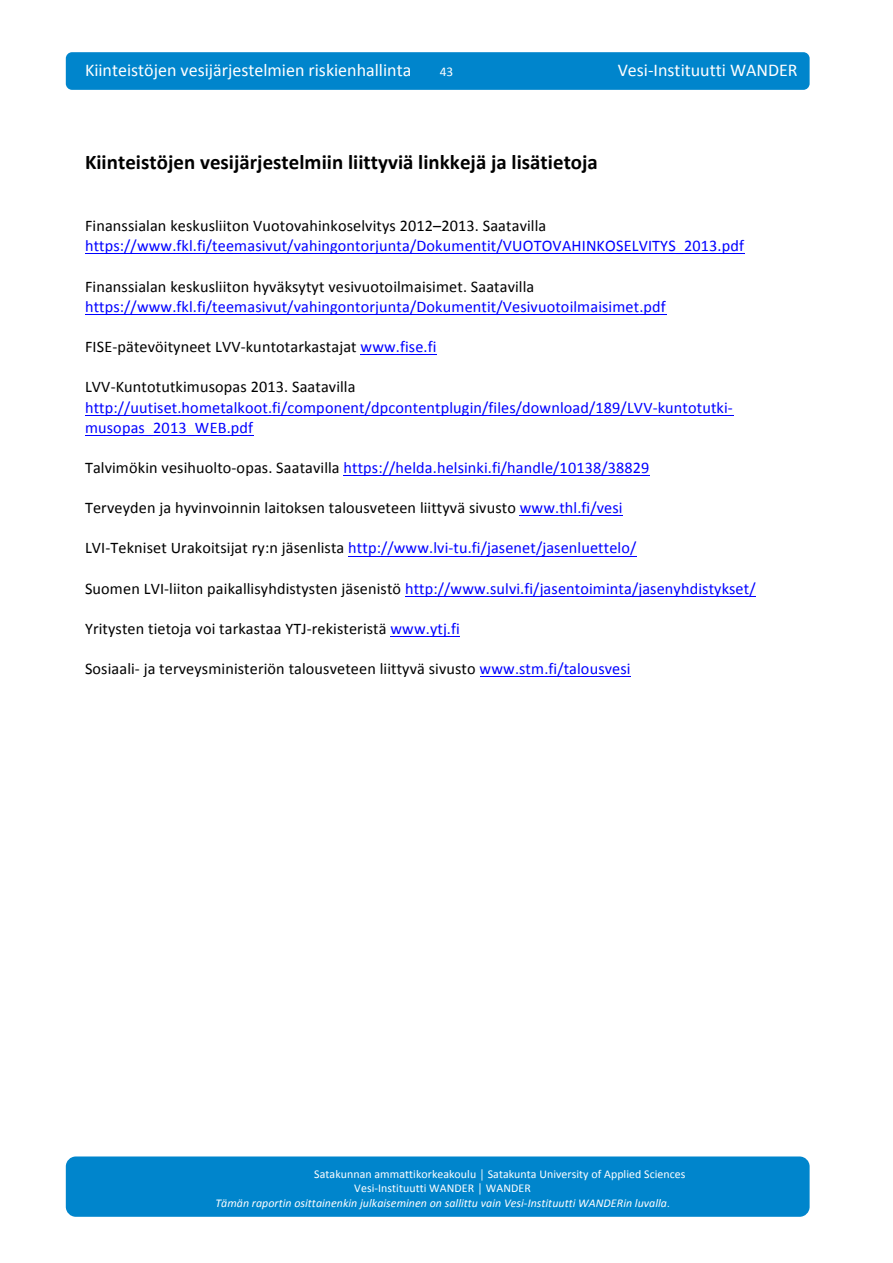
<style>
.page{position:relative;width:893px;height:1263px;background:#fff}
.page>*{position:absolute;margin:0;border:0;box-sizing:border-box;transform-origin:0 0}
.t1{font:700 20.85px "Calibri";color:#000}
.t2{font:18px "Calibri";color:#fff}
.t3{font:16.2px/20.1px "Calibri";letter-spacing:.01em;color:#00f}
.t4{font:16.2px "Calibri";letter-spacing:.01em;color:#000}
.t5{font:13.35px "Calibri";color:#fff}
.t6{font:11.85px "Calibri";letter-spacing:.005em;color:#fff}
.t7{font:italic 11.85px "Calibri";letter-spacing:.005em;color:#fff}
.s1{color:#00f}
.s2{color:#000}
.s3{font-style:normal;font-size:10.5px}
</style>
<div class="page">
<div style="left:66px;top:52px;width:743px;height:38px;background:#0085cc;border-radius:6px"></div>
<div style="left:66px;top:1156px;width:743px;height:61px;background:#0085cc;border-radius:10px"></div>
<hr style="left:85px;top:254px;width:659px;height:1px;background:#00f">
<hr style="left:85px;top:314px;width:581px;height:1px;background:#00f">
<hr style="left:360px;top:355px;width:76px;height:1px;background:#00f">
<hr style="left:85px;top:415px;width:648px;height:1px;background:#00f">
<hr style="left:85px;top:435px;width:168px;height:1px;background:#00f">
<hr style="left:343px;top:475px;width:306px;height:1px;background:#00f">
<hr style="left:519px;top:516px;width:103px;height:1px;background:#00f">
<hr style="left:348px;top:556px;width:288px;height:1px;background:#00f">
<hr style="left:405px;top:596px;width:350px;height:1px;background:#00f">
<hr style="left:390px;top:636px;width:70px;height:1px;background:#00f">
<hr style="left:480px;top:677px;width:150px;height:1px;background:#00f">
<p class="t2" style="left:85px;top:59px;width:328px">Kiinteistöjen vesijärjestelmien riskienhallinta</p>
<p class="t5" style="left:440px;top:64px;width:15px">43</p>
<p class="t2" style="left:617px;top:59px;width:181px">Vesi--‐Instituutti WANDER</p>
<p class="t1" style="left:85px;top:149px;width:514px">Kiinteistöjen vesijärjestelmiin liittyviä linkkejä ja lisätietoja</p>
<p class="t4" style="left:85px;top:216px;width:462px">Finanssialan keskusliiton Vuotovahinkoselvitys 2012–2013. Saatavilla</p>
<p class="t3" style="left:85px;top:236px;width:660px">https://www.fkl.fi/teemasivut/vahingontorjunta/Dokumentit/VUOTOVAHINKOSELVITYS_2013.pdf</p>
<p class="t4" style="left:85px;top:276px;width:451px">Finanssialan keskusliiton hyväksytyt vesivuotoilmaisimet. Saatavilla</p>
<p class="t3" style="left:85px;top:296px;width:582px">https://www.fkl.fi/teemasivut/vahingontorjunta/Dokumentit/Vesivuotoilmaisimet.pdf</p>
<p class="t4" style="left:85px;top:337px;width:353px">FISE--‐pätevöityneet LVV--‐kuntotarkastajat <span class="s1">www.fise.fi</span></p>
<p class="t4" style="left:85px;top:377px;width:272px">LVV--‐Kuntotutkimusopas 2013. Saatavilla</p>
<p class="t3" style="left:85px;top:397px;width:649px">http://uutiset.hometalkoot.fi/component/dpcontentplugin/files/download/189/LVV--‐kuntotutki--‐ musopas_2013_WEB.pdf</p>
<p class="t3" style="left:85px;top:457px;width:566px"><span class="s2">Talvimökin vesihuolto--‐opas. Saatavilla</span> https://helda.helsinki.fi/handle/10138/38829</p>
<p class="t4" style="left:85px;top:498px;width:539px">Terveyden ja hyvinvoinnin laitoksen talousveteen liittyvä sivusto <span class="s1">www.thl.fi/vesi</span></p>
<p class="t3" style="left:85px;top:538px;width:553px"><span class="s2">LVI--‐Tekniset Urakoitsijat ry:n jäsenlista</span> http://www.lvi--‐tu.fi/jasenet/jasenluettelo/</p>
<p class="t3" style="left:85px;top:578px;width:672px"><span class="s2">Suomen LVI--‐liiton paikallisyhdistysten jäsenistö</span> http://www.sulvi.fi/jasentoiminta/jasenyhdistykset/</p>
<p class="t4" style="left:85px;top:619px;width:376px">Yritysten tietoja voi tarkastaa YTJ--‐rekisteristä <span class="s1">www.ytj.fi</span></p>
<p class="t4" style="left:85px;top:659px;width:547px">Sosiaali--‐ ja terveysministeriön talousveteen liittyvä sivusto <span class="s1">www.stm.fi/talousvesi</span></p>
<p class="t6" style="left:314px;top:1167px;width:372px">Satakunnan ammattikorkeakoulu │ Satakunta University of Applied Sciences</p>
<p class="t6" style="left:354px;top:1181px;width:178px">Vesi--‐Instituutti WANDER │ WANDER</p>
<p class="t7" style="left:215px;top:1196px;width:456px">Tämän raportin osittainenkin julkaiseminen on sallittu vain Vesi--‐Instituutti WANDERin luvalla<span class="s3">.</span></p>
</div>
